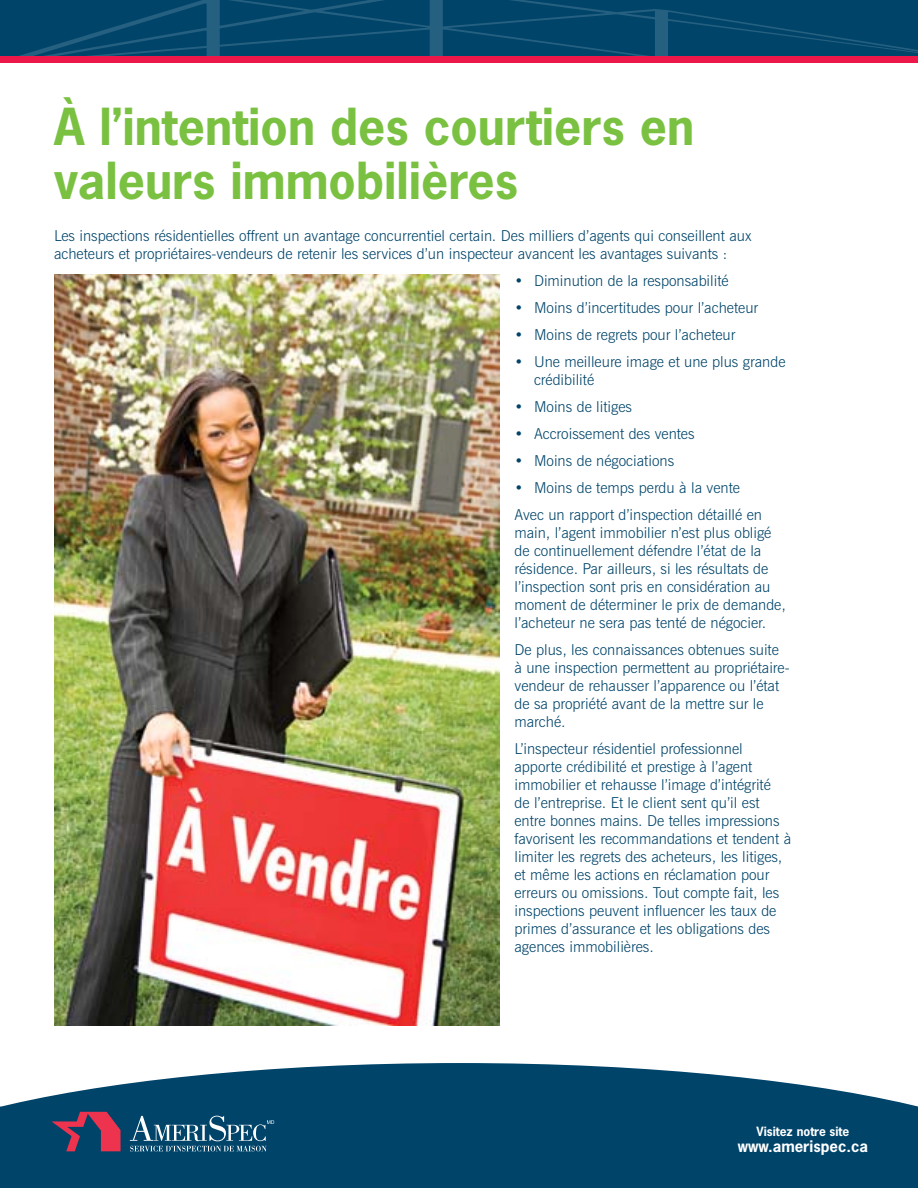
<style>
.page{position:relative;width:918px;height:1188px;background:#fff}
.page>*{position:absolute;margin:0;border:0;box-sizing:border-box;transform-origin:0 0}
.t1{font:700 48px/54px "News Gothic Std";color:#7ac142}
.t2{font:300 15px/18px "News Gothic BT";color:#00446a}
.t3{font:700 15px "News Gothic Std";color:#fff}
.t4{font:700 12px "News Gothic Std";color:#fff}
</style>
<div class="page">
<img style="left:54px;top:274px;width:446px;height:752px">
<svg style="left:0;top:1063px;width:918px;height:125px;background:#1d597b"></svg>
<svg style="left:0;top:55px;width:918px;height:7px;background:#cb1e4e"></svg>
<svg style="left:0;top:0;width:918px;height:55px;background:#04476c"></svg>
<svg style="left:52px;top:1112px;width:69px;height:39px;background:#6b3c5d"></svg>
<svg style="left:130px;top:1116px;width:144px;height:36px;background:#306786"></svg>
<h1 class="t1" style="left:54px;top:99px;width:642px">À l’intention des courtiers en valeurs immobilières</h1>
<p class="t2" style="left:54px;top:227px;width:699px">Les inspections résidentielles offrent un avantage concurrentiel certain. Des milliers d’agents qui conseillent aux acheteurs et propriétaires-vendeurs de retenir les services d’un inspecteur avancent les avantages suivants :</p>
<p class="t2" style="left:514px;top:272px;width:216px">• Diminution de la responsabilité</p>
<p class="t2" style="left:514px;top:299px;width:245px">• Moins d’incertitudes pour l’acheteur</p>
<p class="t2" style="left:514px;top:326px;width:222px">• Moins de regrets pour l’acheteur</p>
<p class="t2" style="left:534px;top:353px;width:253px;text-indent:-20px">• Une meilleure image et une plus grande crédibilité</p>
<p class="t2" style="left:514px;top:398px;width:119px">• Moins de litiges</p>
<p class="t2" style="left:514px;top:425px;width:182px">• Accroissement des ventes</p>
<p class="t2" style="left:514px;top:452px;width:161px">• Moins de négociations</p>
<p class="t2" style="left:514px;top:474px;width:249px;line-height:27px">• Moins de temps perdu à la vente<br>Avec un rapport d’inspection détaillé en</p>
<p class="t2" style="left:514px;top:524px;width:273px">main, l’agent immobilier n’est plus obligé de continuellement défendre l’état de la résidence. Par ailleurs, si les résultats de l’inspection sont pris en considération au moment de déterminer le prix de demande, l’acheteur ne sera pas tenté de négocier.</p>
<p class="t2" style="left:514px;top:641px;width:277px">De plus, les connaissances obtenues suite à une inspection permettent au propriétaire&shy;vendeur de rehausser l’apparence ou l’état de sa propriété avant de la mettre sur le marché.</p>
<p class="t2" style="left:514px;top:740px;width:278px">L’inspecteur résidentiel professionnel apporte crédibilité et prestige à l’agent immobilier et rehausse l’image d’intégrité<br>de l’entreprise. Et le client sent qu’il est entre bonnes mains. De telles impressions favorisent les recommandations et tendent à limiter les regrets des acheteurs, les litiges, et même les actions en réclamation pour erreurs ou omissions. Tout compte fait, les inspections peuvent influencer les taux de primes d’assurance et les obligations des agences immobilières.</p>
<p class="t4" style="left:756px;top:1123px;width:94px">Visitez notre site</p>
<p class="t3" style="left:738px;top:1136px;width:132px">www.amerispec.ca</p>
</div>
